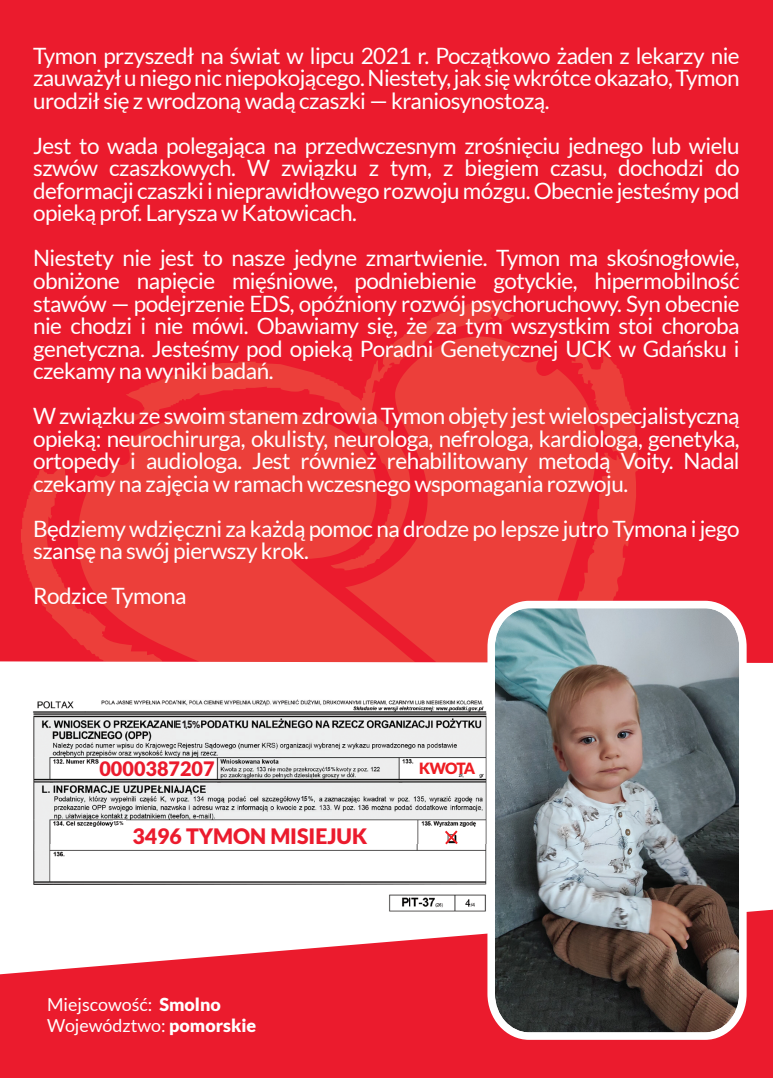
<style>
.page{position:relative;width:773px;height:1078px;background:#fff}
.page>*{position:absolute;margin:0;border:0;box-sizing:border-box;transform-origin:0 0}
.t1{font:22.5px/22.5px "Lato";letter-spacing:-.025em;color:#fff;text-align:justify}
.t2{font:900 21.25px "Lato";color:#eb1b2d}
.t3{font:900 19.75px "Lato";color:#eb1b2d}
.t4{font:18px/21.5px "Lato";color:#fff}
.t5{font:900 15.5px "Lato";letter-spacing:-.065em;color:#ee1d23}
.t6{font:700 10.5px "Avenir Next LT Pro";color:#231f20;scale:.81 1}
.t7{font:700 7px "Arial";color:#231f20;scale:.81 1}
.t8{font:700 5.75px "Arial";color:#231f20;scale:.81 1}
.t9{font:700 5.5px "Avenir Next LT Pro";color:#231f20;scale:.81 1}
.s1{font-size:8.25px}
.s2{font-size:9.75px}
.s3{font-size:4.5px}
.s4{font-size:5.5px}
.s5{font-size:6.5px}
.s6{font-weight:900}
</style>
<div class="page">
<div style="left:0;top:0;width:772px;height:785px;background:#eb1b2d"></div>
<svg style="left:21px;top:299px;width:616px;height:362px;fill:#eb3d39"></svg>
<svg style="left:78px;top:410px;width:337px;height:251px;fill:#ec3f3a"></svg>
<div style="left:0;top:661px;width:772px;height:124px;background:#fff"></div>
<svg style="left:0;top:909px;width:772px;height:168px;fill:#eb1b2d"></svg>
<img style="left:487px;top:600px;width:259px;height:439px">
<img style="left:22px;top:697px;width:483px;height:220px">
<div style="left:182px;top:720px;width:18px;height:9px;background:#edf1f2"></div>
<svg style="left:445px;top:830px;width:12px;height:14px"></svg>
<div style="left:301px;top:795px;width:12px;height:7px;background:#eef2f2"></div>
<div style="left:325px;top:766px;width:10px;height:5px;background:#eef2f2"></div>
<div style="left:114px;top:820px;width:12px;height:7px;background:#fff"></div>
<p class="t1" style="left:33px;top:44px;width:708px">Tymon przyszedł na świat w lipcu 2021 r. Początkowo żaden z lekarzy nie zauważył u niego nic niepokojącego. Niestety, jak się wkrótce okazało, Tymon urodził się z wrodzoną wadą czaszki — kraniosynostozą.</p>
<p class="t1" style="left:33px;top:134px;width:708px">Jest to wada polegająca na przedwczesnym zrośnięciu jednego lub wielu szwów czaszkowych. W związku z tym, z biegiem czasu, dochodzi do deformacji czaszki i nieprawidłowego rozwoju mózgu. Obecnie jesteśmy pod opieką prof. Larysza w Katowicach.</p>
<p class="t1" style="left:33px;top:247px;width:708px">Niestety nie jest to nasze jedyne zmartwienie. Tymon ma skośnogłowie, obniżone napięcie mięśniowe, podniebienie gotyckie, hipermobilność stawów — podejrzenie EDS, opóźniony rozwój psychoruchowy. Syn obecnie nie chodzi i nie mówi. Obawiamy się, że za tym wszystkim stoi choroba genetyczna. Jesteśmy pod opieką Poradni Genetycznej UCK w Gdańsku i czekamy na wyniki badań.</p>
<p class="t1" style="left:33px;top:404px;width:708px">W związku ze swoim stanem zdrowia Tymon objęty jest wielospecjalistyczną opieką: neurochirurga, okulisty, neurologa, nefrologa, kardiologa, genetyka, ortopedy i audiologa. Jest również rehabilitowany metodą Voity. Nadal czekamy na zajęcia w ramach wczesnego wspomagania rozwoju.</p>
<p class="t1" style="left:33px;top:517px;width:708px">Będziemy wdzięczni za każdą pomoc na drodze po lepsze jutro Tymona i jego szansę na swój pierwszy krok.</p>
<p class="t1" style="left:33px;top:584px;width:155px">Rodzice Tymona</p>
<p class="t6" style="left:182px;top:718px;width:25px">1 5<span class="s1">,</span> <span class="s2">%</span></p>
<p class="t3" style="left:99px;top:757px;width:117px">0000387207</p>
<p class="t5" style="left:419px;top:758px;width:57px">KWOTA</p>
<p class="t8" style="left:325px;top:764px;width:14px">1 5<span class="s3">,</span> <span class="s4">%</span></p>
<p class="t9" style="left:113px;top:819px;width:14px">1 5, %</p>
<p class="t7" style="left:301px;top:793px;width:17px">1 5<span class="s4">,</span> <span class="s5">%</span></p>
<p class="t2" style="left:133px;top:823px;width:236px">3496 TYMON MISIEJUK</p>
<p class="t4" style="left:47px;top:993px;width:211px">Miejscowość: <span class="s6">Smolno<br></span>Województwo: <span class="s6">pomorskie</span></p>
</div>
